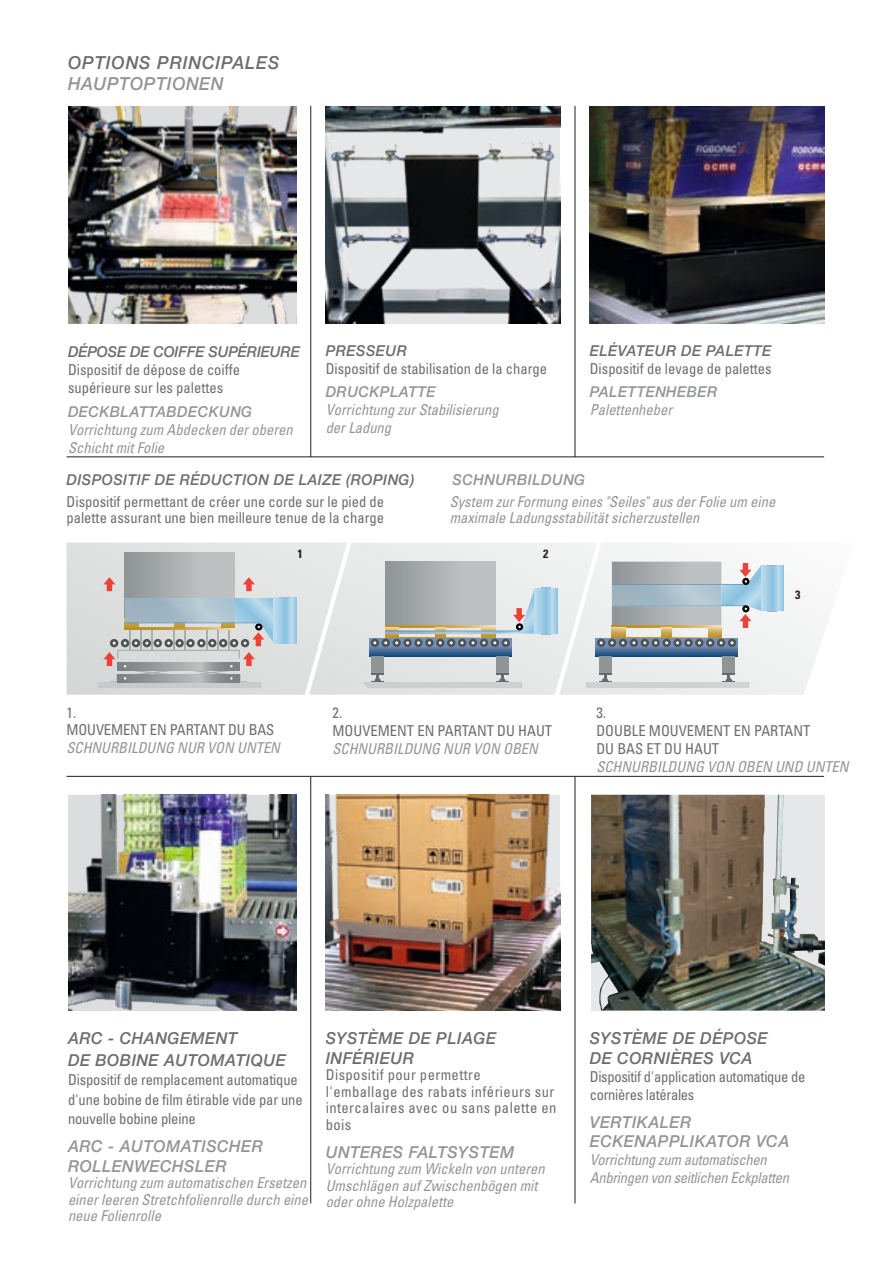
<style>
.page{position:relative;width:893px;height:1263px;background:#fff}
.page>*{position:absolute;margin:0;border:0;box-sizing:border-box;transform-origin:0 0}
.Normale{font:italic 500 18px "Helvetica Neue LT Std";letter-spacing:.05em;color:#6c6d70}
.Normale-2{font:italic 500 18px "Helvetica Neue LT Std";letter-spacing:.03em;color:#939598}
.Normale-3{font:italic 500 16.5px/19.5px "Helvetica Neue LT Std";letter-spacing:.03em;color:#6c6d70}
.Normale-4{font:italic 500 16.5px/19.5px "Helvetica Neue LT Std";letter-spacing:.03em;color:#939598}
.Normale-5{font:italic condensed 15px/16.5px "Univers";color:#939598}
.Normale-6{font:condensed 15px/19.5px "Univers";color:#6c6d70}
.Normale-7{font:condensed 15px/16.5px "Univers";letter-spacing:.03em;color:#6c6d70}
.Normale-8{font:italic 500 15px "Helvetica Neue LT Std";letter-spacing:.03em;color:#6c6d70}
.Normale-9{font:italic condensed 15px/18px "Univers";letter-spacing:-.02em;color:#939598}
.Normale-10{font:italic 500 15px "Helvetica Neue LT Std";letter-spacing:.03em;color:#939598}
.Normale-11{font:condensed 15px/18px "Univers";letter-spacing:-.02em;color:#6c6d70}
.Normale-12{font:italic 500 15px "Helvetica Neue LT Std";letter-spacing:-.01em;color:#6c6d70}
.Normale-13{font:700 condensed 12px "Univers";color:#231f20}
</style>
<div class="page">
<img style="left:68px;top:106px;width:228px;height:217px">
<img style="left:68px;top:795px;width:228px;height:215px">
<svg style="left:67px;top:543px;width:759px;height:152px"></svg>
<svg style="left:761px;top:566px;width:22px;height:45px"></svg>
<div style="left:125px;top:552px;width:109px;height:64px;background:linear-gradient(to right,#939799,#c6caca)"></div>
<div style="left:274px;top:598px;width:22px;height:45px;background:#aed5e9"></div>
<svg style="left:280px;top:543px;width:481px;height:152px;background:#cbd0d3"></svg>
<svg style="left:243px;top:577px;width:12px;height:14px"></svg>
<svg style="left:103px;top:577px;width:12px;height:14px"></svg>
<svg style="left:98px;top:598px;width:176px;height:90px;background:#bac0c1"></svg>
<img style="left:590px;top:106px;width:234px;height:217px">
<img style="left:326px;top:106px;width:234px;height:217px">
<img style="left:326px;top:795px;width:234px;height:215px">
<hr style="left:67px;top:457px;width:757px;height:1px;background:#231f20">
<hr style="left:310px;top:106px;width:1px;height:351px;background:#231f20">
<hr style="left:310px;top:777px;width:1px;height:426px;background:#231f20">
<hr style="left:575px;top:106px;width:1px;height:351px;background:#231f20">
<hr style="left:575px;top:777px;width:1px;height:426px;background:#231f20">
<hr style="left:67px;top:776px;width:757px;height:1px;background:#231f20">
<img style="left:591px;top:795px;width:234px;height:215px">
<p class="Normale" style="left:68px;top:52px;width:213px">OPTIONS PRINCIPALES</p>
<p class="Normale-2" style="left:68px;top:73px;width:157px">HAUPTOPTIONEN</p>
<p class="Normale-12" style="left:68px;top:343px;width:233px">DÉPOSE DE COIFFE SUPÉRIEURE</p>
<p class="Normale-6" style="left:68px;top:360px;width:174px;line-height:18px">Dispositif de dépose de coiffe supérieure sur les palettes</p>
<p class="Normale-10" style="left:68px;top:402px;width:186px">DECKBLATTABDECKUNG</p>
<p class="Normale-5" style="left:68px;top:420px;width:226px;line-height:18px">Vorrichtung zum Abdecken der oberen<br>Schicht mit Folie</p>
<p class="Normale-8" style="left:326px;top:341px;width:83px">PRESSEUR</p>
<p class="Normale-6" style="left:326px;top:358px;width:223px">Dispositif de stabilisation de la charge</p>
<p class="Normale-10" style="left:326px;top:383px;width:112px">DRUCKPLATTE</p>
<p class="Normale-5" style="left:326px;top:401px;width:174px;line-height:18px">Vorrichtung zur Stabilisierung der Ladung</p>
<p class="Normale-8" style="left:590px;top:341px;width:183px">ELÉVATEUR DE PALETTE</p>
<p class="Normale-6" style="left:590px;top:358px;width:183px">Dispositif de levage de palettes</p>
<p class="Normale-10" style="left:590px;top:383px;width:129px">PALETTENHEBER</p>
<p class="Normale-5" style="left:590px;top:402px;width:84px">Palettenheber</p>
<p class="Normale-8" style="left:67px;top:471px;width:349px">DISPOSITIF DE RÉDUCTION DE LAIZE (ROPING)</p>
<p class="Normale-6" style="left:67px;top:493px;width:319px;line-height:16.5px">Dispositif permettant de créer une corde sur le pied de palette assurant une bien meilleure tenue de la charge</p>
<p class="Normale-5" style="left:450px;top:493px;width:327px">System zur Formung eines "Seiles" aus der Folie um eine maximale Ladungsstabilität sicherzustellen</p>
<p class="Normale-10" style="left:453px;top:471px;width:134px">SCHNURBILDUNG</p>
<p class="Normale-13" style="left:298px;top:547px;width:7px">1</p>
<p class="Normale-13" style="left:543px;top:547px;width:7px">2</p>
<p class="Normale-6" style="left:67px;top:703px;width:11px">1.</p>
<p class="Normale-6" style="left:67px;top:720px;width:209px">MOUVEMENT EN PARTANT DU BAS</p>
<p class="Normale-5" style="left:67px;top:740px;width:215px">SCHNURBILDUNG NUR VON UNTEN</p>
<p class="Normale-6" style="left:333px;top:703px;width:11px">2.</p>
<p class="Normale-6" style="left:333px;top:721px;width:221px">MOUVEMENT EN PARTANT DU HAUT</p>
<p class="Normale-5" style="left:333px;top:740px;width:207px">SCHNURBILDUNG NUR VON OBEN</p>
<p class="Normale-13" style="left:795px;top:588px;width:7px">3</p>
<p class="Normale-6" style="left:596px;top:703px;width:11px">3.</p>
<p class="Normale-6" style="left:596px;top:721px;width:216px">DOUBLE MOUVEMENT EN PARTANT</p>
<p class="Normale-6" style="left:596px;top:739px;width:124px">DU BAS ET DU HAUT</p>
<p class="Normale-5" style="left:596px;top:758px;width:254px">SCHNURBILDUNG VON OBEN UND UNTEN</p>
<p class="Normale-3" style="left:68px;top:1027px;width:219px;line-height:21.6px">ARC - CHANGEMENT<br>DE BOBINE AUTOMATIQUE</p>
<p class="Normale-6" style="left:68px;top:1070px;width:236px">Dispositif de remplacement automatique d'une bobine de film étirable vide par une nouvelle bobine pleine</p>
<p class="Normale-4" style="left:68px;top:1136px;width:197px">ARC - AUTOMATISCHER<br>ROLLENWECHSLER</p>
<p class="Normale-5" style="left:68px;top:1174px;width:242px;text-align:justify">Vorrichtung zum automatischen Ersetzen einer leeren Stretchfolienrolle durch eine neue Folienrolle</p>
<p class="Normale-3" style="left:326px;top:1028px;width:172px">SYSTÈME DE PLIAGE<br>INFÉRIEUR</p>
<p class="Normale-7" style="left:326px;top:1066px;width:232px">Dispositif pour permettre l'emballage des rabats inférieurs sur intercalaires avec ou sans palette en bois</p>
<p class="Normale-4" style="left:326px;top:1142px;width:190px">UNTERES FALTSYSTEM</p>
<p class="Normale-5" style="left:326px;top:1160px;width:221px">Vorrichtung zum Wickeln von unteren<br>Umschlägen auf Zwischenbögen mit oder ohne Holzpalette</p>
<p class="Normale-3" style="left:590px;top:1028px;width:179px">SYSTÈME DE DÉPOSE<br>DE CORNIÈRES VCA</p>
<p class="Normale-11" style="left:590px;top:1067px;width:217px">Dispositif d'application automatique de cornières latérales</p>
<p class="Normale-4" style="left:590px;top:1112px;width:201px">VERTIKALER<br>ECKENAPPLIKATOR VCA</p>
<p class="Normale-9" style="left:590px;top:1150px;width:201px">Vorrichtung zum automatischen<br>Anbringen von seitlichen Eckplatten</p>
</div>
